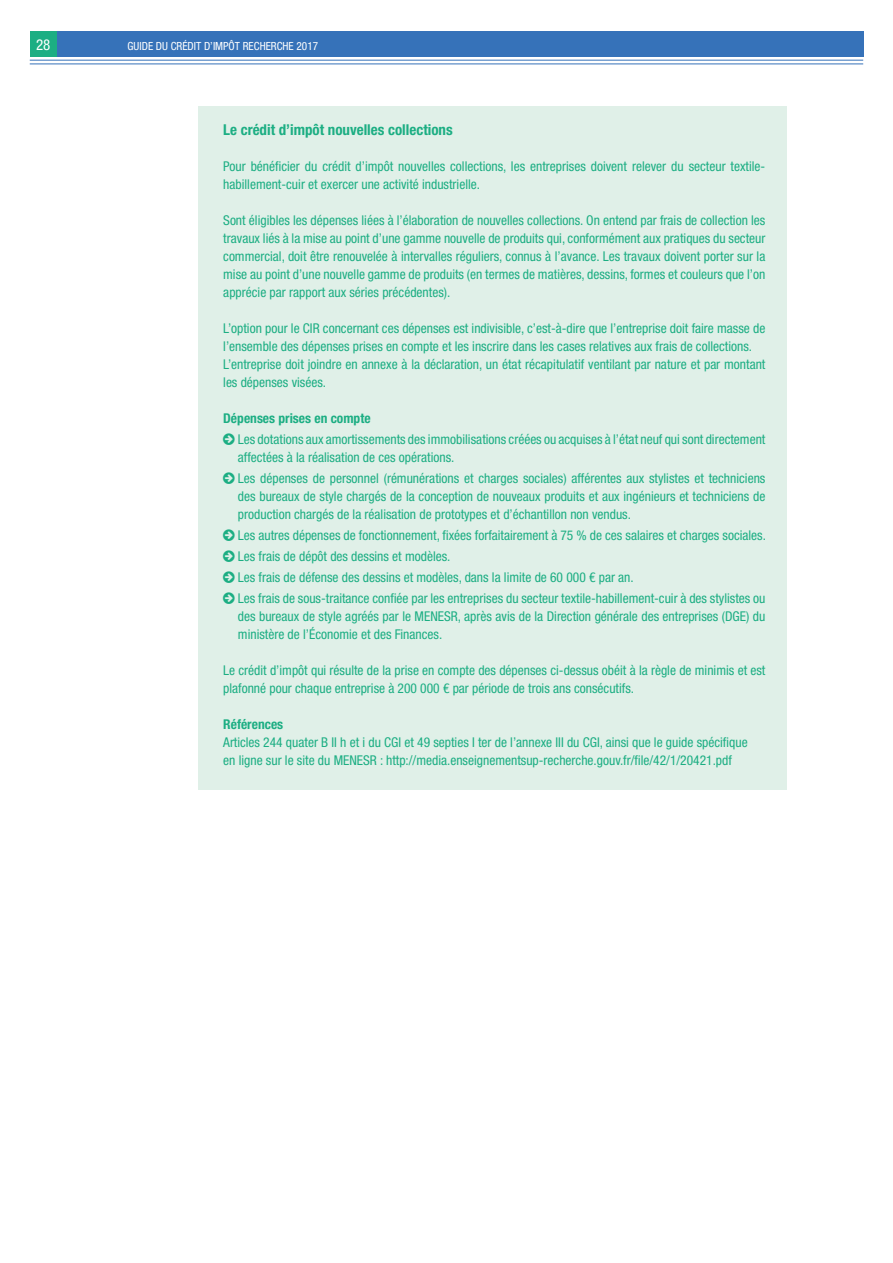
<style>
.page{position:relative;width:893px;height:1263px;background:#fff}
.page>*{position:absolute;margin:0;border:0;box-sizing:border-box;transform-origin:0 0}
.t1{font:700 condensed 15px "Helvetica Neue LT Std";color:#1cae83}
.t2{font:condensed 15px "Helvetica Neue LT Std";color:#fff}
.t3{font:condensed 13.5px/18px "Helvetica Neue LT Std";color:#1cae83}
.t4{font:700 condensed 13.5px "Helvetica Neue LT Std";color:#1cae83}
.t5{font:condensed 11.25px "Helvetica Neue LT Std";color:#fff}
</style>
<div class="page">
<div style="left:198px;top:106px;width:589px;height:684px;background:#e0f0e8"></div>
<div style="left:30px;top:31px;width:833px;height:26px;background:#3672b9"></div>
<hr style="left:30px;top:64px;width:833px;height:1px;background:#3672b9">
<hr style="left:30px;top:60px;width:833px;height:1px;background:#3672b9">
<div style="left:30px;top:31px;width:27px;height:26px;background:#1cae83"></div>
<p class="t2" style="left:36px;top:36px;width:16px">28</p>
<p class="t5" style="left:128px;top:39px;width:192px">Guide du crédit d’impôt recherche 2017</p>
<p class="t1" style="left:223px;top:121px;width:231px">Le crédit d’impôt nouvelles collections</p>
<p class="t3" style="left:223px;top:157px;width:544px">Pour bénéficier du crédit d’impôt nouvelles collections, les entreprises doivent relever du secteur textile&shy;habillement-cuir et exercer une activité industrielle.</p>
<p class="t3" style="left:223px;top:211px;width:544px;text-align:justify">Sont éligibles les dépenses liées à l’élaboration de nouvelles collections. On entend par frais de collection les travaux liés à la mise au point d’une gamme nouvelle de produits qui, conformément aux pratiques du secteur commercial, doit être renouvelée à intervalles réguliers, connus à l’avance. Les travaux doivent porter sur la mise au point d’une nouvelle gamme de produits (en termes de matières, dessins, formes et couleurs que l’on apprécie par rapport aux séries précédentes).</p>
<p class="t3" style="left:223px;top:319px;width:544px">L’option pour le CIR concernant ces dépenses est indivisible, c’est-à-dire que l’entreprise doit faire masse de l’ensemble des dépenses prises en compte et les inscrire dans les cases relatives aux frais de collections.<br>L’entreprise doit joindre en annexe à la déclaration, un état récapitulatif ventilant par nature et par montant les dépenses visées.</p>
<p class="t4" style="left:223px;top:410px;width:149px">Dépenses prises en compte</p>
<p class="t3" style="left:238px;top:430px;width:529px">Les dotations aux amortissements des immobilisations créées ou acquises à l’état neuf qui sont directement affectées à la réalisation de ces opérations.</p>
<p class="t3" style="left:238px;top:469px;width:529px;text-align:justify">Les dépenses de personnel (rémunérations et charges sociales) afférentes aux stylistes et techniciens des bureaux de style chargés de la conception de nouveaux produits et aux ingénieurs et techniciens de production chargés de la réalisation de prototypes et d’échantillon non vendus.</p>
<p class="t3" style="left:238px;top:525px;width:530px;line-height:21px">Les autres dépenses de fonctionnement, fixées forfaitairement à 75 % de ces salaires et charges sociales.<br>Les frais de dépôt des dessins et modèles.<br>Les frais de défense des dessins et modèles, dans la limite de 60 000 € par an.<br>Les frais de sous-traitance confiée par les entreprises du secteur textile-habillement-cuir à des stylistes ou</p>
<p class="t3" style="left:238px;top:607px;width:529px">des bureaux de style agréés par le MENESR, après avis de la Direction générale des entreprises (DGE) du ministère de l’Économie et des Finances.</p>
<p class="t3" style="left:223px;top:661px;width:544px">Le crédit d’impôt qui résulte de la prise en compte des dépenses ci-dessus obéit à la règle de minimis et est plafonné pour chaque entreprise à 200 000 € par période de trois ans consécutifs.</p>
<p class="t4" style="left:223px;top:716px;width:61px">Références</p>
<p class="t3" style="left:223px;top:733px;width:526px">Articles 244 quater B II h et i du CGI et 49 septies I ter de l’annexe III du CGI, ainsi que le guide spécifique en ligne sur le site du MENESR : http://media.enseignementsup-recherche.gouv.fr/file/42/1/20421.pdf</p>
</div>
